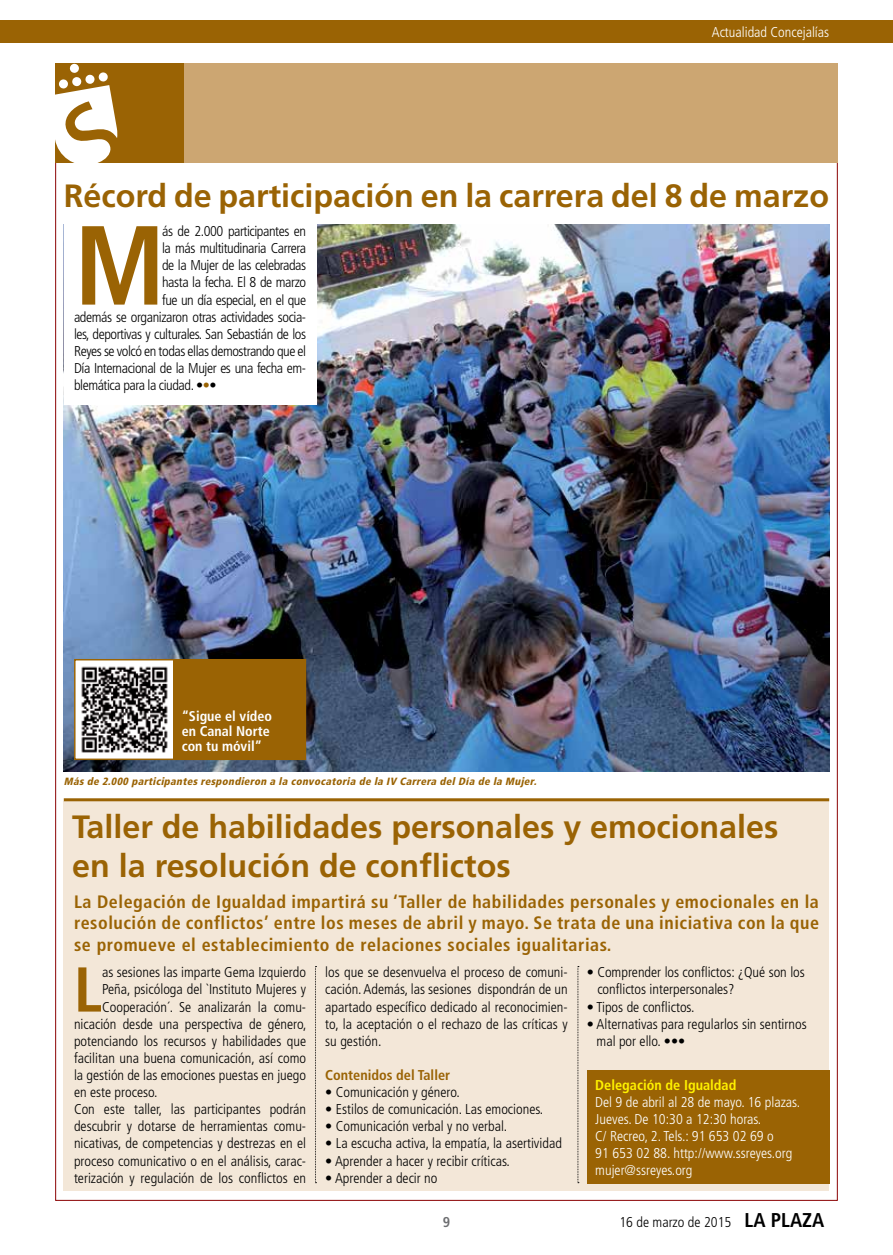
<style>
.page{position:relative;width:893px;height:1255px;background:#fff}
.page>*{position:absolute;margin:0;border:0;box-sizing:border-box;transform-origin:0 0}
.t1{font:700 condensed 112.2px "Frutiger LT Std";color:#9a6304}
.t2{font:700 condensed 63.3px "Frutiger LT Std";color:#9a6304}
.t3{font:700 32.25px/38.7px "Frutiger LT Std";color:#9a6304}
.t4{font:700 condensed 18px/21.6px "Frutiger LT Std";letter-spacing:.03em;color:#9a6304;text-align:justify}
.t5{font:300 condensed 14.25px/17.1px "Frutiger LT Std";color:#000}
.t6{font:300 condensed 14.25px/17.1px "Frutiger LT Std";color:#fff}
.t7{font:300 condensed 14.25px "Frutiger LT Std";letter-spacing:-.03em;color:#000}
.t8{font:700 condensed 14.25px "Frutiger LT Std";color:#fff200}
.t9{font:700 condensed 14.25px "Frutiger LT Std";color:#9a6304}
.t10{font:700 condensed 14.25px "Frutiger LT Std";color:#6d6e71}
.t11{font:700 condensed 14.1px/15px "Frutiger LT Std";color:#fff}
.t12{font:italic 900 condensed 10.5px "Frutiger LT Std";color:#9a6304}
.s1{color:#9a6304}
.s2{font-weight:700;font-size:19.95px}
</style>
<div class="page">
<div style="left:0;top:20px;width:893px;height:23px;background:#9a6304"></div>
<img style="left:64px;top:225px;width:765px;height:546px">
<div style="left:64px;top:801px;width:765px;height:390px;background:#f3e7d8"></div>
<div style="left:587px;top:1070px;width:242px;height:113px;background:#9a6304"></div>
<svg style="left:315px;top:966px;width:1px;height:217px"></svg>
<svg style="left:578px;top:966px;width:1px;height:217px"></svg>
<img style="left:77px;top:662px;width:96px;height:95px">
<div style="left:173px;top:659px;width:132px;height:100px;background:#9a6304"></div>
<div style="left:74px;top:659px;width:232px;height:101px;border:2px solid #9a6304"></div>
<div style="left:64px;top:217px;width:252px;height:187px;background:#fff"></div>
<hr style="left:64px;top:798px;width:765px;height:3px;background:#9a6304">
<div style="left:55px;top:64px;width:783px;height:99px;background:#cca672"></div>
<div style="left:55px;top:64px;width:129px;height:99px;background:#9a6304"></div>
<div style="left:72px;top:77px;width:10px;height:9px;background:#fff;border-radius:4px"></div>
<div style="left:70px;top:63px;width:9px;height:10px;background:#fff;border-radius:4px"></div>
<div style="left:59px;top:79px;width:9px;height:10px;background:#fff;border-radius:4px"></div>
<svg style="left:85px;top:74px;width:10px;height:10px"></svg>
<svg style="left:98px;top:72px;width:10px;height:10px"></svg>
<svg style="left:55px;top:85px;width:62px;height:83px"></svg>
<p class="t6" style="left:712px;top:24px;width:119px">Actualidad Concejalías</p>
<h3 class="t3" style="left:64px;top:177px;width:767px">Récord de participación en la carrera del 8 de marzo</h3>
<h1 class="t1" style="left:74px;top:199px;width:93px">M</h1>
<p class="t5" style="left:162px;top:223px;width:146px">ás de 2.000 participantes en</p>
<p class="t5" style="left:162px;top:240px;width:145px">la más multitudinaria Carrera</p>
<p class="t5" style="left:162px;top:257px;width:145px">de la M ujer de las celebradas</p>
<p class="t5" style="left:162px;top:274px;width:145px">hasta la fecha. El 8 de marzo</p>
<p class="t7" style="left:162px;top:291px;width:145px">fue un día especial, en el que</p>
<p class="t5" style="left:74px;top:308px;width:234px">además se organizaron otras actividades socia-</p>
<p class="t5" style="left:74px;top:325px;width:234px">les, deportivas y culturales. San Sebastián de los</p>
<p class="t5" style="left:74px;top:342px;width:234px">Reyes se volcó en todas ellas demostrando que el</p>
<p class="t5" style="left:74px;top:360px;width:234px">Día I nternacional de la M ujer es una fecha em-</p>
<p class="t7" style="left:74px;top:377px;width:144px">blemática para la ciudad. •<span class="s1">•</span>•</p>
<p class="t11" style="left:182px;top:708px;width:92px">“Sigue el vídeo en Canal Norte con tu móvil”</p>
<p class="t12" style="left:64px;top:775px;width:477px">Más de 2.000 participantes respondieron a la convocatoria de la IV Carrera del Día de la Mujer.</p>
<h3 class="t3" style="left:72px;top:808px;width:708px">Taller de habilidades personales y emocionales en la resolución de conflictos</h3>
<p class="t4" style="left:74px;top:890px;width:746px">La Delegación de Igualdad impartirá su ‘Taller de habilidades personales y emocionales en la resolución de conflictos’ entre los meses de abril y mayo. Se trata de una iniciativa con la que se promueve el establecimiento de relaciones sociales igualitarias.</p>
<h2 class="t2" style="left:74px;top:952px;width:24px">L</h2>
<p class="t5" style="left:102px;top:964px;width:206px">as sesiones las imparte Gema Izquierdo</p>
<p class="t5" style="left:102px;top:981px;width:206px">Peña, psicóloga del `I nstituto M ujeres y</p>
<p class="t5" style="left:102px;top:998px;width:206px">Cooperación´. Se analizarán la comu-</p>
<p class="t5" style="left:74px;top:1015px;width:234px">nicación desde una perspectiva de género,</p>
<p class="t5" style="left:74px;top:1032px;width:234px">potenciando los recursos y habilidades que</p>
<p class="t5" style="left:74px;top:1049px;width:234px">facilitan una buena comunicación, así como</p>
<p class="t5" style="left:74px;top:1066px;width:234px">la gestión de las emociones puestas en juego</p>
<p class="t5" style="left:74px;top:1083px;width:85px">en este proceso.</p>
<p class="t5" style="left:74px;top:1100px;width:234px">Con este taller, las participantes podrán</p>
<p class="t5" style="left:74px;top:1117px;width:234px">descubrir y dotarse de herramientas comu-</p>
<p class="t5" style="left:74px;top:1135px;width:234px">nicativas, de competencias y destrezas en el</p>
<p class="t5" style="left:74px;top:1152px;width:234px">proceso comunicativo o en el análisis, carac-</p>
<p class="t5" style="left:74px;top:1169px;width:234px">terización y regulación de los conflictos en</p>
<p class="t5" style="left:325px;top:964px;width:244px;text-align:justify">los que se desenvuelva el proceso de comuni&shy;cación. Además, las sesiones dispondrán de un apartado específico dedicado al reconocimien&shy;to, la aceptación o el rechazo de las críticas y su gestión.</p>
<p class="t9" style="left:325px;top:1066px;width:126px">Contenidos del Taller</p>
<p class="t5" style="left:325px;top:1083px;width:136px">• Comunicación y género.</p>
<p class="t5" style="left:325px;top:1100px;width:219px">• Estilos de comunicación. Las emociones.</p>
<p class="t5" style="left:325px;top:1117px;width:184px">• Comunicación verbal y no verbal.</p>
<p class="t5" style="left:325px;top:1135px;width:238px">• La escucha activa, la empatía, la asertividad</p>
<p class="t5" style="left:325px;top:1152px;width:186px">• Aprender a hacer y recibir críticas.</p>
<p class="t5" style="left:325px;top:1169px;width:114px">• Aprender a decir no</p>
<p class="t5" style="left:597px;top:964px;width:209px;text-indent:-11px">• Comprender los conflictos: ¿Qué son los conflictos interpersonales?</p>
<p class="t5" style="left:587px;top:998px;width:109px">• Tipos de conflictos.</p>
<p class="t5" style="left:597px;top:1015px;width:212px;text-indent:-10px">• Alternativas para regularlos sin sentirnos mal por ello. •••</p>
<p class="t8" style="left:595px;top:1076px;width:142px">Delegación de Igualdad</p>
<p class="t6" style="left:595px;top:1093px;width:206px">Del 9 de abril al 28 de mayo. 16 plazas.<br>Jueves. De 10:30 a 12:30 horas.<br>C/ Recreo, 2. Tels.: 91 653 02 69 o<br>91 653 02 88. http://www.ssreyes.org mujer@ssreyes.org</p>
<p class="t10" style="left:443px;top:1213px;width:9px">9</p>
<p class="t5" style="left:619px;top:1213px;width:206px">16 de marzo de 2015 <span class="s2">LA PLAZA</span></p>
</div>
